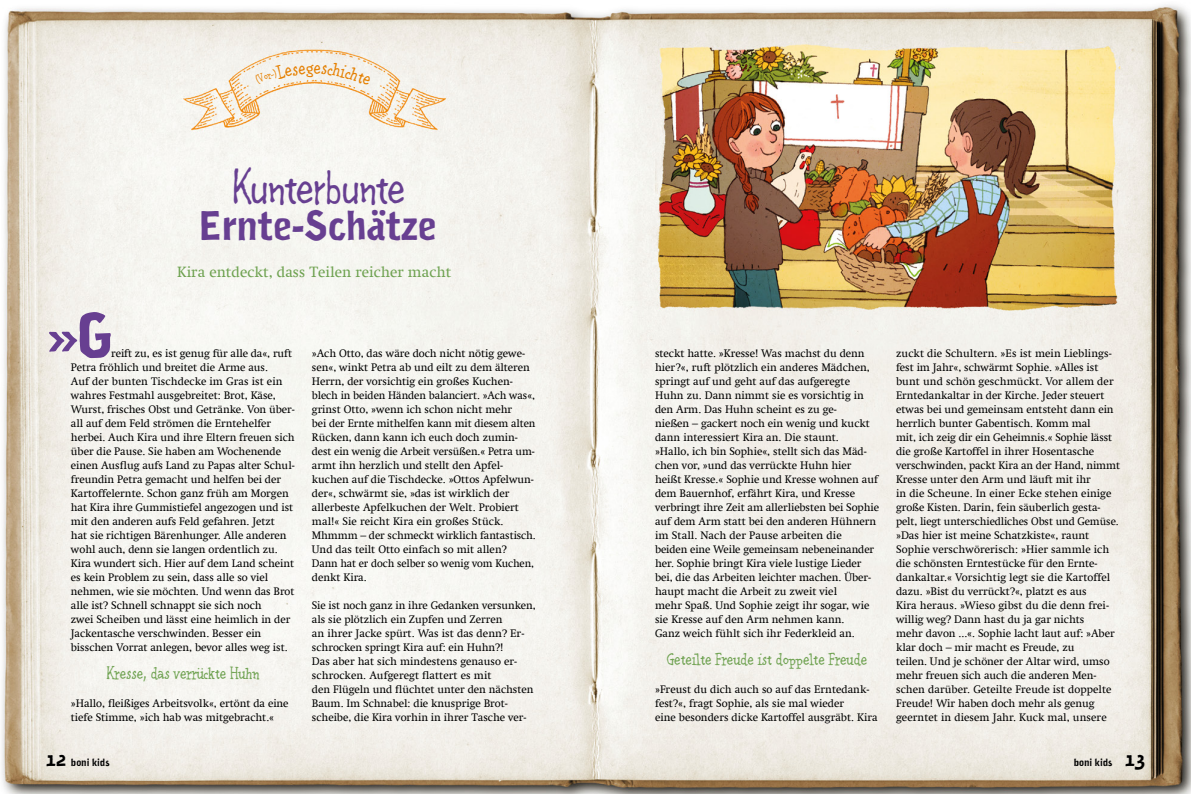
<style>
.page{position:relative;width:1191px;height:794px;background:#fff}
.page>*{position:absolute;margin:0;border:0;box-sizing:border-box;transform-origin:0 0}
.t1{font:60px "Naima";color:#673f91}
.t2{font:45px "Linse Grotesk";letter-spacing:-.025em;color:#673f91}
.t3{font:40px "Naima";letter-spacing:-.025em;color:#673f91}
.t4{font:16px "Linserif";letter-spacing:-.005em;color:#6fa251}
.t5{font:15px "Swift Com";color:#6fa251}
.t6{font:11px/14px "Swift Com";letter-spacing:-.005em;color:#000}
.t7{font:10px "Naima";letter-spacing:-.01em;color:#000}
.s1{font-size:20px}
</style>
<div class="page">
<img style="left:1px;top:4px;width:1190px;height:790px">
<svg style="left:255px;top:63px;width:116px;height:23px"></svg>
<h2 class="t2" style="left:230px;top:157px;width:177px">Kunterbunte</h2>
<h3 class="t3" style="left:198px;top:200px;width:240px">Ernte-Schätze</h3>
<h3 class="t5" style="left:177px;top:263px;width:275px">Kira entdeckt, dass Teilen reicher macht</h3>
<h1 class="t1" style="left:47px;top:298px;width:70px">»G</h1>
<p class="t6" style="left:71px;top:346px;width:225px;text-indent:40px">reift zu, es ist genug für alle da«, ruft Petra fröhlich und breitet die Arme aus.<br>Auf der bunten Tischdecke im Gras ist ein wahres Festmahl ausgebreitet: Brot, Käse, Wurst, frisches Obst und Getränke. Von über&shy;all auf dem Feld strömen die Erntehelfer herbei. Auch Kira und ihre Eltern freuen sich über die Pause. Sie haben am Wochenende einen Ausflug aufs Land zu Papas alter Schul&shy;freundin Petra gemacht und helfen bei der Kartoffelernte. Schon ganz früh am Morgen hat Kira ihre Gummistiefel angezogen und ist mit den anderen aufs Feld gefahren. Jetzt<br>hat sie richtigen Bärenhunger. Alle anderen wohl auch, denn sie langen ordentlich zu.<br>Kira wundert sich. Hier auf dem Land scheint es kein Problem zu sein, dass alle so viel nehmen, wie sie möchten. Und wenn das Brot alle ist? Schnell schnappt sie sich noch<br>zwei Scheiben und lässt eine heimlich in der Jackentasche verschwinden. Besser ein bisschen Vorrat anlegen, bevor alles weg ist.</p>
<h3 class="t4" style="left:106px;top:662px;width:155px">Kresse, das verrückte Huhn</h3>
<p class="t6" style="left:71px;top:696px;width:219px">»Hallo, fleißiges Arbeitsvolk«, ertönt da eine tiefe Stimme, »ich hab was mitgebracht.«</p>
<p class="t6" style="left:312px;top:346px;width:225px">»Ach Otto, das wäre doch nicht nötig gewe&shy;sen«, winkt Petra ab und eilt zu dem älteren Herrn, der vorsichtig ein großes Kuchen&shy;blech in beiden Händen balanciert. »Ach was«, grinst Otto, »wenn ich schon nicht mehr<br>bei der Ernte mithelfen kann mit diesem alten Rücken, dann kann ich euch doch zumin&shy;dest ein wenig die Arbeit versüßen.« Petra um&shy;armt ihn herzlich und stellt den Apfel&shy;kuchen auf die Tischdecke. »Ottos Apfelwun&shy;der«, schwärmt sie, »das ist wirklich der allerbeste Apfelkuchen der Welt. Probiert mal!« Sie reicht Kira ein großes Stück.<br>Mhmmm – der schmeckt wirklich fantastisch.<br>Und das teilt Otto einfach so mit allen?<br>Dann hat er doch selber so wenig vom Kuchen, denkt Kira.</p>
<p class="t6" style="left:312px;top:598px;width:225px">Sie ist noch ganz in ihre Gedanken versunken, als sie plötzlich ein Zupfen und Zerren<br>an ihrer Jacke spürt. Was ist das denn? Er&shy;schrocken springt Kira auf: ein Huhn?!<br>Das aber hat sich mindestens genauso er&shy;schrocken. Aufgeregt flattert es mit<br>den Flügeln und flüchtet unter den nächsten Baum. Im Schnabel: die knusprige Brot&shy;scheibe, die Kira vorhin in ihrer Tasche ver-</p>
<p class="t6" style="left:655px;top:346px;width:225px">steckt hatte. »Kresse! Was machst du denn hier?«, ruft plötzlich ein anderes Mädchen, springt auf und geht auf das aufgeregte Huhn zu. Dann nimmt sie es vorsichtig in den Arm. Das Huhn scheint es zu ge-<br>nießen – gackert noch ein wenig und kuckt dann interessiert Kira an. Die staunt.<br>»Hallo, ich bin Sophie«, stellt sich das Mäd&shy;chen vor, »und das verrückte Huhn hier heißt Kresse.« Sophie und Kresse wohnen auf dem Bauernhof, erfährt Kira, und Kresse verbringt ihre Zeit am allerliebsten bei Sophie auf dem Arm statt bei den anderen Hühnern im Stall. Nach der Pause arbeiten die<br>beiden eine Weile gemeinsam nebeneinander her. Sophie bringt Kira viele lustige Lieder bei, die das Arbeiten leichter machen. Über&shy;haupt macht die Arbeit zu zweit viel<br>mehr Spaß. Und Sophie zeigt ihr sogar, wie sie Kresse auf den Arm nehmen kann.<br>Ganz weich fühlt sich ihr Federkleid an.</p>
<h3 class="t4" style="left:667px;top:648px;width:202px">Geteilte Freude ist doppelte Freude</h3>
<p class="t6" style="left:655px;top:682px;width:224px">»Freust du dich auch so auf das Erntedank&shy;fest?«, fragt Sophie, als sie mal wieder<br>eine besonders dicke Kartoffel ausgräbt. Kira</p>
<p class="t6" style="left:896px;top:346px;width:225px">zuckt die Schultern. »Es ist mein Lieblings&shy;fest im Jahr«, schwärmt Sophie. »Alles ist bunt und schön geschmückt. Vor allem der Erntedankaltar in der Kirche. Jeder steuert etwas bei und gemeinsam entsteht dann ein herrlich bunter Gabentisch. Komm mal<br>mit, ich zeig dir ein Geheimnis.« Sophie lässt die große Kartoffel in ihrer Hosentasche verschwinden, packt Kira an der Hand, nimmt Kresse unter den Arm und läuft mit ihr<br>in die Scheune. In einer Ecke stehen einige große Kisten. Darin, fein säuberlich gesta&shy;pelt, liegt unterschiedliches Obst und Gemüse. »Das hier ist meine Schatzkiste«, raunt Sophie verschwörerisch: »Hier sammle ich die schönsten Erntestücke für den Ernte&shy;dankaltar.« Vorsichtig legt sie die Kartoffel dazu. »Bist du verrückt?«, platzt es aus<br>Kira heraus. »Wieso gibst du die denn frei&shy;willig weg? Dann hast du ja gar nichts<br>mehr davon ...«. Sophie lacht laut auf: »Aber klar doch – mir macht es Freude, zu<br>teilen. Und je schöner der Altar wird, umso mehr freuen sich auch die anderen Men&shy;schen darüber. Geteilte Freude ist doppelte Freude! Wir haben doch mehr als genug geerntet in diesem Jahr. Kuck mal, unsere</p>
<p class="t7" style="left:45px;top:756px;width:66px"><span class="s1">12</span> boni kids</p>
<p class="t7" style="left:1073px;top:756px;width:73px">boni kids <span class="s1">13</span></p>
</div>
